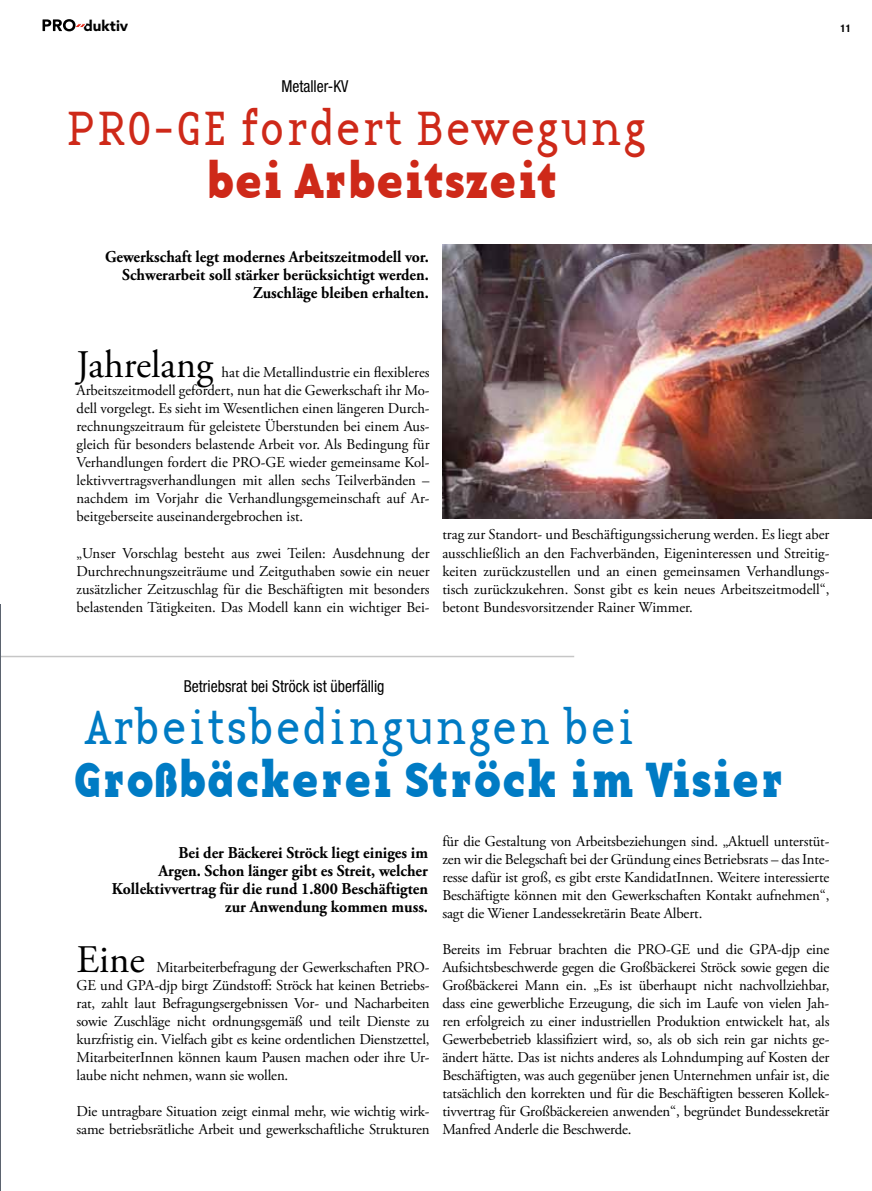
<style>
.page{position:relative;width:872px;height:1191px;background:#fff}
.page>*{position:absolute;margin:0;border:0;box-sizing:border-box;transform-origin:0 0}
.t1{font:51px "Base Twelve Serif B";color:#007bc4;scale:.95 1}
.t2{font:51px "Base Twelve Serif B";color:#ce2919;scale:.95 1}
.t3{font:49.5px "Base Twelve Serif";color:#ce2919;scale:.92 1}
.t4{font:49.5px "Base Twelve Serif";color:#007bc4;scale:.92 1}
.t5{font:39px "Adobe Garamond Pro";color:#000}
.t6{font:700 16.5px/18px "Adobe Garamond Pro";color:#000;text-align:right;scale:.95 1}
.t7{font:condensed 16.5px "Helvetica Neue LT Std";color:#000;scale:.95 1}
.t8{font:15px/18px "Adobe Garamond Pro";letter-spacing:-.01em;color:#000;text-align:justify}
.t9{font:900 15px "Avenir LT Std";color:#000}
.t10{font:700 condensed 10.5px "Helvetica Neue LT Std";color:#000}
</style>
<div class="page">
<svg style="left:43px;top:19px;width:42px;height:12px"></svg>
<img style="left:442px;top:244px;width:430px;height:275px">
<hr style="left:0;top:656px;width:574px;height:1px;background:#c6c6c6">
<hr style="left:0;top:604px;width:1px;height:587px;background:#5b636f">
<p class="t9" style="left:84px;top:17px;width:46px">duktiv</p>
<p class="t10" style="left:840px;top:22px;width:12px">11</p>
<p class="t7" style="left:281px;top:77px;width:72px">Metaller-KV</p>
<h2 class="t3" style="left:65px;top:97px;width:633px">PRO-GE fordert Bewegung</h2>
<h1 class="t2" style="left:206px;top:144px;width:371px">bei Arbeitszeit</h1>
<p class="t6" style="left:105px;top:248px;width:342px">Gewerkschaft legt modernes Arbeitszeitmodell vor.<br>Schwerarbeit soll stärker berücksichtigt werden.<br>Zuschläge bleiben erhalten.</p>
<h3 class="t5" style="left:77px;top:342px;width:138px">Jahrelang</h3>
<p class="t8" style="left:77px;top:364px;width:354px;text-indent:145px">hat die Metallindustrie ein flexibleres Arbeitszeitmodell gefordert, nun hat die Gewerkschaft ihr Mo&shy;dell vorgelegt. Es sieht im Wesentlichen einen längeren Durch&shy;rechnungszeitraum für geleistete Überstunden bei einem Aus&shy;gleich für besonders belastende Arbeit vor. Als Bedingung für Verhandlungen fordert die PRO-GE wieder gemeinsame Kol&shy;lektivvertragsverhandlungen mit allen sechs Teilverbänden – nachdem im Vorjahr die Verhandlungsgemeinschaft auf Ar&shy;beitgeberseite auseinandergebrochen ist.</p>
<p class="t8" style="left:77px;top:544px;width:354px">„Unser Vorschlag besteht aus zwei Teilen: Ausdehnung der Durchrechnungszeiträume und Zeitguthaben sowie ein neuer zusätzlicher Zeitzuschlag für die Beschäftigten mit besonders belastenden Tätigkeiten. Das Modell kann ein wichtiger Bei-</p>
<p class="t8" style="left:442px;top:526px;width:388px">trag zur Standort- und Beschäftigungssicherung werden. Es liegt aber ausschließlich an den Fachverbänden, Eigeninteressen und Streitig&shy;keiten zurückzustellen und an einen gemeinsamen Verhandlungs&shy;tisch zurückzukehren. Sonst gibt es kein neues Arbeitszeitmodell“, betont Bundesvorsitzender Rainer Wimmer.</p>
<p class="t7" style="left:184px;top:676px;width:213px">Betriebsrat bei Ströck ist überfällig</p>
<h2 class="t4" style="left:85px;top:696px;width:600px">Arbeitsbedingungen bei</h2>
<h1 class="t1" style="left:74px;top:743px;width:750px">Großbäckerei Ströck im Visier</h1>
<p class="t6" style="left:112px;top:843px;width:334px">Bei der Bäckerei Ströck liegt einiges im<br>Argen. Schon länger gibt es Streit, welcher Kollektivvertrag für die rund 1.800 Beschäftigten zur Anwendung kommen muss.</p>
<h3 class="t5" style="left:77px;top:936px;width:70px">Eine</h3>
<p class="t8" style="left:77px;top:958px;width:354px;text-indent:80px">Mitarbeiterbefragung der Gewerkschaften PRO-GE und GPA-djp birgt Zündstoff: Ströck hat keinen Betriebs&shy;rat, zahlt laut Befragungsergebnissen Vor- und Nacharbeiten sowie Zuschläge nicht ordnungsgemäß und teilt Dienste zu kurzfristig ein. Vielfach gibt es keine ordentlichen Dienstzettel, MitarbeiterInnen können kaum Pausen machen oder ihre Ur&shy;laube nicht nehmen, wann sie wollen.</p>
<p class="t8" style="left:77px;top:1102px;width:354px">Die untragbare Situation zeigt einmal mehr, wie wichtig wirk&shy;same betriebsrätliche Arbeit und gewerkschaftliche Strukturen</p>
<p class="t8" style="left:442px;top:832px;width:388px">für die Gestaltung von Arbeitsbeziehungen sind. „Aktuell unterstüt&shy;zen wir die Belegschaft bei der Gründung eines Betriebsrats – das Inte&shy;resse dafür ist groß, es gibt erste KandidatInnen. Weitere interessierte Beschäftigte können mit den Gewerkschaften Kontakt aufnehmen“, sagt die Wiener Landessekretärin Beate Albert.</p>
<p class="t8" style="left:442px;top:940px;width:388px">Bereits im Februar brachten die PRO-GE und die GPA-djp eine Aufsichtsbeschwerde gegen die Großbäckerei Ströck sowie gegen die Großbäckerei Mann ein. „Es ist überhaupt nicht nachvollziehbar, dass eine gewerbliche Erzeugung, die sich im Laufe von vielen Jah&shy;ren erfolgreich zu einer industriellen Produktion entwickelt hat, als Gewerbebetrieb klassifiziert wird, so, als ob sich rein gar nichts ge&shy;ändert hätte. Das ist nichts anderes als Lohndumping auf Kosten der Beschäftigten, was auch gegenüber jenen Unternehmen unfair ist, die tatsächlich den korrekten und für die Beschäftigten besseren Kollek&shy;tivvertrag für Großbäckereien anwenden“, begründet Bundessekretär Manfred Anderle die Beschwerde.</p>
</div>
